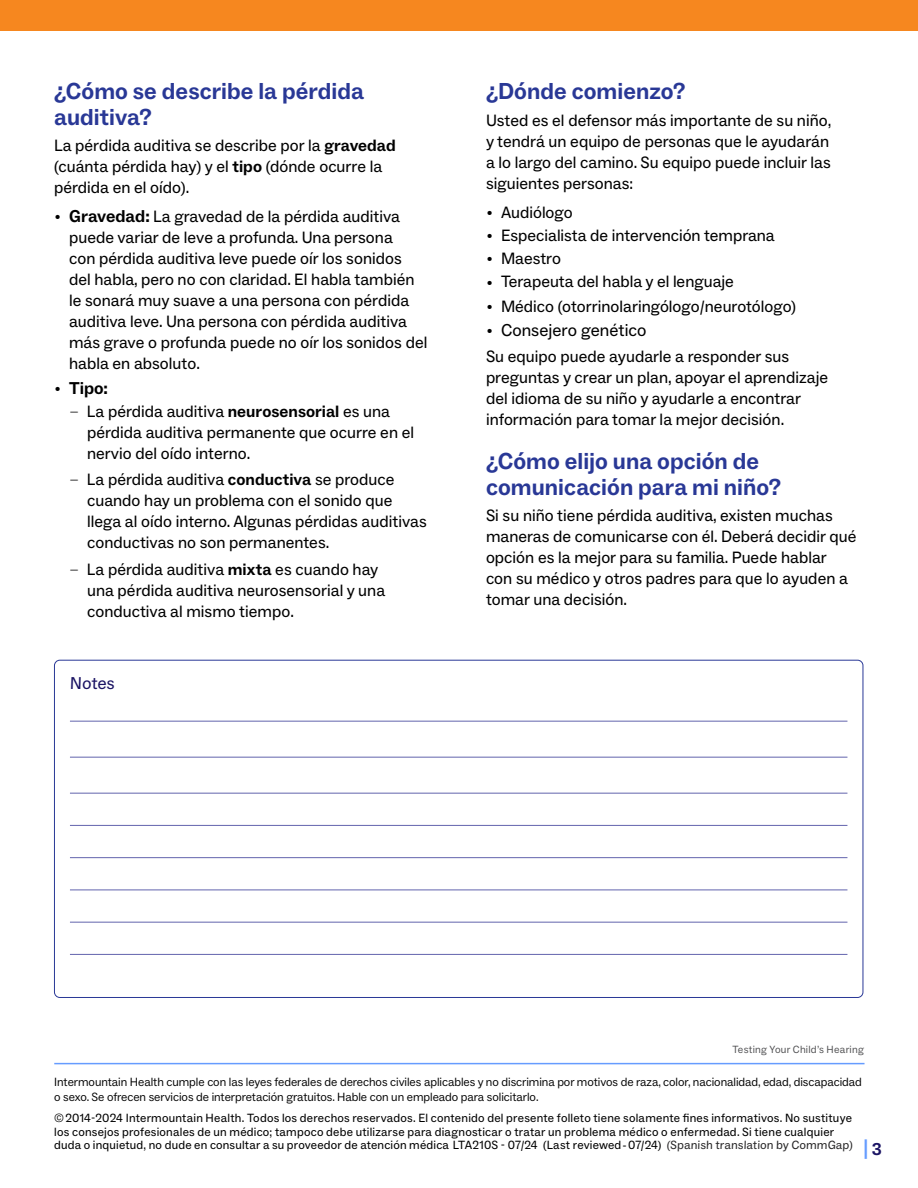
<style>
.page{position:relative;width:918px;height:1188px;background:#fff}
.page>*{position:absolute;margin:0;border:0;box-sizing:border-box;transform-origin:0 0}
.Level_1__h2{font:700 23.25px/25.5px "ABC Social";letter-spacing:.005em;color:#293896}
.t1{font:700 19.5px "ABC Social";color:#669cff}
.t2{font:17.25px "ABC Social";letter-spacing:.005em;color:#000}
.t3{font:700 17.25px "ABC Social";color:#000}
.Main_table{font:17.25px "ABC Social";color:#1b1464}
.Main__p{font:16.5px/21px "ABC Social";letter-spacing:.005em;color:#000}
.t4{font:12px/13.5px "ABC Social";letter-spacing:.02em;color:#000}
.t5{font:12px/15px "ABC Social";letter-spacing:-.005em;color:#000}
.t6{font:10.5px "ABC Social";letter-spacing:.025em;color:#4d4d4f}
.s1{font-weight:700}
.s2{font-family:"Adobe Garamond Pro";font-size:15px}
.s3{font-weight:700;font-size:17.25px}
.s4{font-family:"Adobe Garamond Pro";font-weight:400;font-size:15px}
.s5{color:#292829}
.s6{font-size:17.25px;color:#1b1464}
</style>
<div class="page">
<div style="left:0;top:0;width:918px;height:31px;background:#f6871f"></div>
<hr style="left:54px;top:1063px;width:811px;height:1px;background:#669cff">
<hr style="left:70px;top:721px;width:777px;height:1px;background:#6264ad">
<hr style="left:70px;top:757px;width:777px;height:1px;background:#6264ad">
<hr style="left:70px;top:793px;width:777px;height:1px;background:#6264ad">
<hr style="left:70px;top:825px;width:777px;height:1px;background:#6264ad">
<hr style="left:70px;top:857px;width:777px;height:1px;background:#6264ad">
<hr style="left:70px;top:890px;width:777px;height:1px;background:#6264ad">
<hr style="left:70px;top:922px;width:777px;height:1px;background:#6264ad">
<hr style="left:70px;top:954px;width:777px;height:1px;background:#6264ad">
<p class="Level_1__h2" style="left:54px;top:79px;width:312px">¿Cómo se describe la pérdida auditiva?</p>
<p class="Main__p" style="left:54px;top:135px;width:343px">La pérdida auditiva se describe por la <span class="s1">gravedad </span>(cuánta pérdida hay) y el <span class="s1">tipo</span> (dónde ocurre la pérdida en el oído).</p>
<p class="Main__p" style="left:69px;top:206px;width:360px;text-indent:-14px"><span class="s2">•</span> <span class="s3">Gravedad:</span> La gravedad de la pérdida auditiva puede variar de leve a profunda. Una persona<br>con pérdida auditiva leve puede oír los sonidos del habla, pero no con claridad. El habla también le sonará muy suave a una persona con pérdida auditiva leve. Una persona con pérdida auditiva más grave o profunda puede no oír los sonidos del habla en absoluto.</p>
<p class="t3" style="left:55px;top:377px;width:55px"><span class="s4">•</span> Tipo:</p>
<p class="Main__p" style="left:87px;top:401px;width:329px;text-indent:-16px"><span class="s2">–</span> La pérdida auditiva <span class="s1">neurosensorial</span> es una pérdida auditiva permanente que ocurre en el nervio del oído interno.</p>
<p class="Main__p" style="left:87px;top:469px;width:341px;text-indent:-16px"><span class="s2">–</span> La pérdida auditiva <span class="s1">conductiva</span> se produce cuando hay un problema con el sonido que llega al oído interno. Algunas pérdidas auditivas conductivas no son permanentes.</p>
<p class="Main__p" style="left:87px;top:559px;width:300px;text-indent:-16px"><span class="s2">–</span> La pérdida auditiva <span class="s1">mixta</span> es cuando hay una pérdida auditiva neurosensorial y una conductiva al mismo tiempo.</p>
<p class="Main_table" style="left:70px;top:673px;width:47px">Notes</p>
<p class="Level_1__h2" style="left:486px;top:79px;width:201px">¿Dónde comienzo?</p>
<p class="Main__p" style="left:486px;top:110px;width:347px">Usted es el defensor más importante de su niño, y tendrá un equipo de personas que le ayudarán a lo largo del camino. Su equipo puede incluir las siguientes personas:</p>
<p class="Main__p" style="left:487px;top:202px;width:87px"><span class="s2">•</span> Audiólogo</p>
<p class="Main__p" style="left:487px;top:225px;width:290px"><span class="s2">•</span> Especialista de intervención temprana</p>
<p class="Main__p" style="left:487px;top:248px;width:76px"><span class="s2">•</span> Maestro</p>
<p class="Main__p" style="left:487px;top:272px;width:249px"><span class="s2">•</span> Terapeuta del habla y el lenguaje</p>
<p class="Main__p" style="left:487px;top:296px;width:311px"><span class="s2">•</span> Médico (otorrinolaringólogo/neurotólogo)</p>
<p class="t2" style="left:487px;top:320px;width:161px"><span class="s2">•</span> Consejero genético</p>
<p class="Main__p" style="left:486px;top:347px;width:344px">Su equipo puede ayudarle a responder sus preguntas y crear un plan, apoyar el aprendizaje del idioma de su niño y ayudarle a encontrar información para tomar la mejor decisión.</p>
<p class="Level_1__h2" style="left:486px;top:449px;width:297px">¿Cómo elijo una opción de comunicación para mi niño?</p>
<p class="Main__p" style="left:486px;top:505px;width:372px">Si su niño tiene pérdida auditiva, existen muchas maneras de comunicarse con él. Deberá decidir qué opción es la mejor para su familia. Puede hablar con su médico y otros padres para que lo ayuden a tomar una decisión.</p>
<p class="t6" style="left:732px;top:1043px;width:133px">Testing Your Child’s Hearing</p>
<p class="t5" style="left:54px;top:1074px;width:809px">Intermountain Health cumple con las leyes federales de derechos civiles aplicables y no discrimina por motivos de raza, color, nacionalidad, edad, discapacidad o sexo. Se ofrecen servicios de interpretación gratuitos. Hable con un empleado para solicitarlo.</p>
<p class="t4" style="left:54px;top:1112px;width:800px">© 2014-2024 Intermountain Health. Todos los derechos reservados. El contenido del presente folleto tiene solamente fines informativos. No sustituye los consejos profesionales de un médico; tampoco debe utilizarse para diagnosticar o tratar un problema médico o enfermedad. Si tiene cualquier duda o inquietud, no dude en consultar a su proveedor de atención médica LTA210S - 07/24 (Last reviewed - 07/24) <span class="s5">(Spanish translation by CommGap)</span></p>
<p class="t1" style="left:863px;top:1135px;width:20px">| <span class="s6">3</span></p>
</div>
